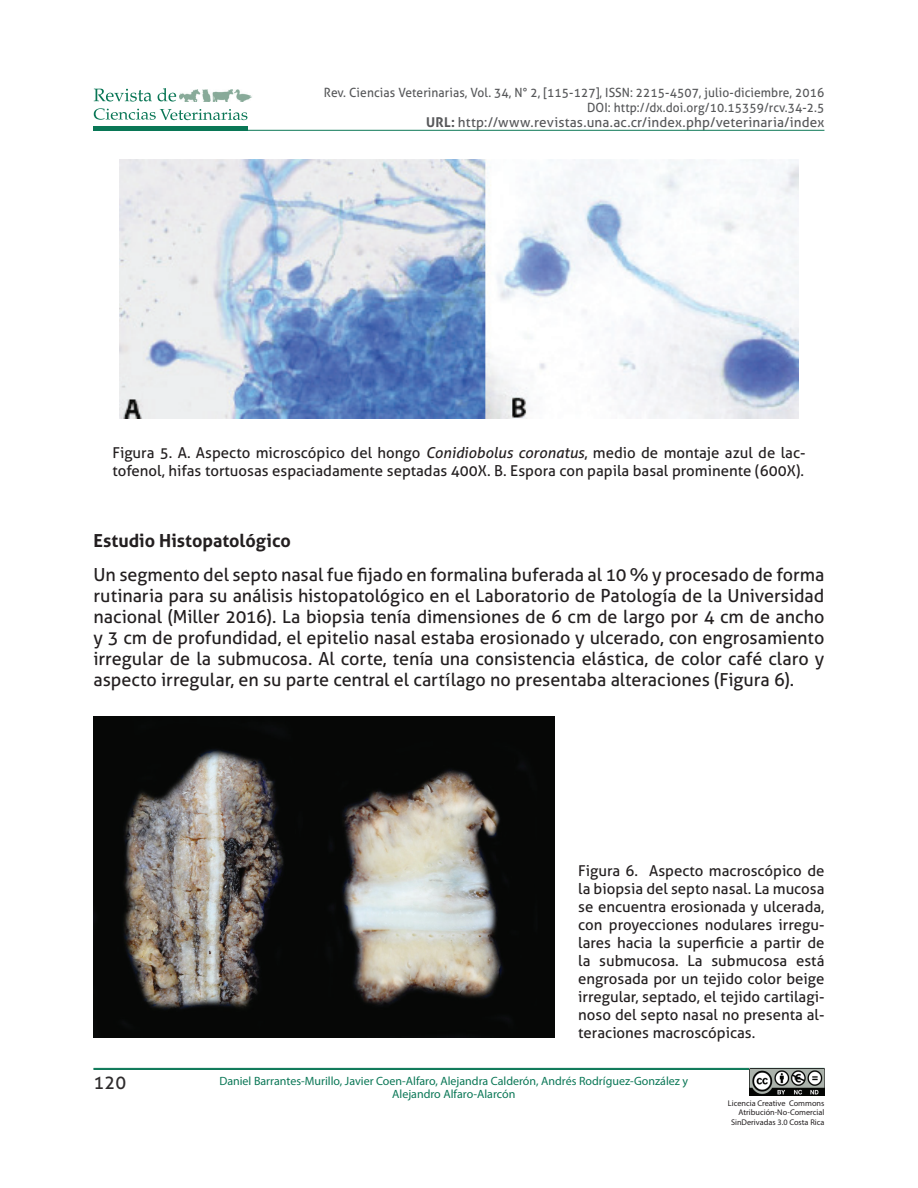
<style>
.page{position:relative;width:918px;height:1188px;background:#fff}
.page>*{position:absolute;margin:0;border:0;box-sizing:border-box;transform-origin:0 0}
.t1{font:19.05px "Aller";color:#2e2b2c;scale:.94 1}
.t2{font:18px/21px "Aller";letter-spacing:-.005em;color:#231f20;text-align:justify}
.t3{font:700 18px "Aller";color:#231f20}
.t4{font:15px/18px "Aller";color:#231f20}
.t5{font:13.5px "Aller";letter-spacing:.01em;color:#57585a}
.t6{font:12.75px/15px "Aller";letter-spacing:.01em;color:#57585a;text-align:right;scale:.94 1}
.t7{font:12px/13.5px "Myriad Pro";color:#0a7756;text-align:center}
.t8{font:8.25px/9.8px "Myriad Pro";color:#231f20;text-align:right}
.s1{font-weight:700}
.s2{font-style:italic}
</style>
<div class="page">
<svg style="left:94px;top:89px;width:58px;height:13px"></svg>
<svg style="left:158px;top:88px;width:18px;height:14px"></svg>
<svg style="left:94px;top:108px;width:153px;height:12px"></svg>
<hr style="left:94px;top:126px;width:154px;height:4px;background:#0a7756">
<img style="left:179px;top:89px;width:73px;height:12px">
<hr style="left:94px;top:130px;width:730px;height:1px;background:#0a7756">
<hr style="left:94px;top:1069px;width:730px;height:1px;background:#0a7756">
<hr style="left:94px;top:1068px;width:730px;height:1px;background:#0a7756">
<img style="left:749px;top:1069px;width:75px;height:26px">
<img style="left:94px;top:716px;width:460px;height:322px">
<img style="left:119px;top:159px;width:680px;height:260px">
<p class="t6" style="left:324px;top:85px;width:534px">Rev. Ciencias Veterinarias, Vol. 34, N° 2, [115-127], ISSN: 2215-4507, julio-diciembre, 2016<br>DOI: http://dx.doi.org/10.15359/rcv.34-2.5</p>
<p class="t5" style="left:426px;top:114px;width:400px"><span class="s1">URL:</span> http://www.revistas.una.ac.cr/index.php/veterinaria/index</p>
<p class="t4" style="left:112px;top:444px;width:695px">Figura 5. A. Aspecto microscópico del hongo <span class="s2">Conidiobolus coronatus</span>, medio de montaje azul de lac&shy;tofenol, hifas tortuosas espaciadamente septadas 400X. B. Espora con papila basal prominente (600X).</p>
<p class="t3" style="left:94px;top:529px;width:199px">Estudio Histopatológico</p>
<p class="t2" style="left:94px;top:564px;width:732px">Un segmento del septo nasal fue fijado en formalina buferada al 10 % y procesado de forma rutinaria para su análisis histopatológico en el Laboratorio de Patología de la Universidad nacional (Miller 2016). La biopsia tenía dimensiones de 6 cm de largo por 4 cm de ancho y 3 cm de profundidad, el epitelio nasal estaba erosionado y ulcerado, con engrosamiento irregular de la submucosa. Al corte, tenía una consistencia elástica, de color café claro y aspecto irregular, en su parte central el cartílago no presentaba alteraciones (Figura 6).</p>
<p class="t4" style="left:578px;top:861px;width:248px;text-align:justify">Figura 6. Aspecto macroscópico de la biopsia del septo nasal. La mucosa se encuentra erosionada y ulcerada, con proyecciones nodulares irregu&shy;lares hacia la superficie a partir de la submucosa. La submucosa está engrosada por un tejido color beige irregular, septado, el tejido cartilagi&shy;noso del septo nasal no presenta al&shy;teraciones macroscópicas.</p>
<p class="t1" style="left:94px;top:1071px;width:36px">120</p>
<p class="t7" style="left:219px;top:1074px;width:470px">Daniel Barrantes-Murillo, Javier Coen-Alfaro, Alejandra Calderón, Andrés Rodríguez-González y<br>Alejandro Alfaro-Alarcón</p>
<p class="t8" style="left:728px;top:1098px;width:98px">Licencia Creative Commons<br>Atribución-No-Comercial<br>SinDerivadas 3.0 Costa Rica</p>
</div>
